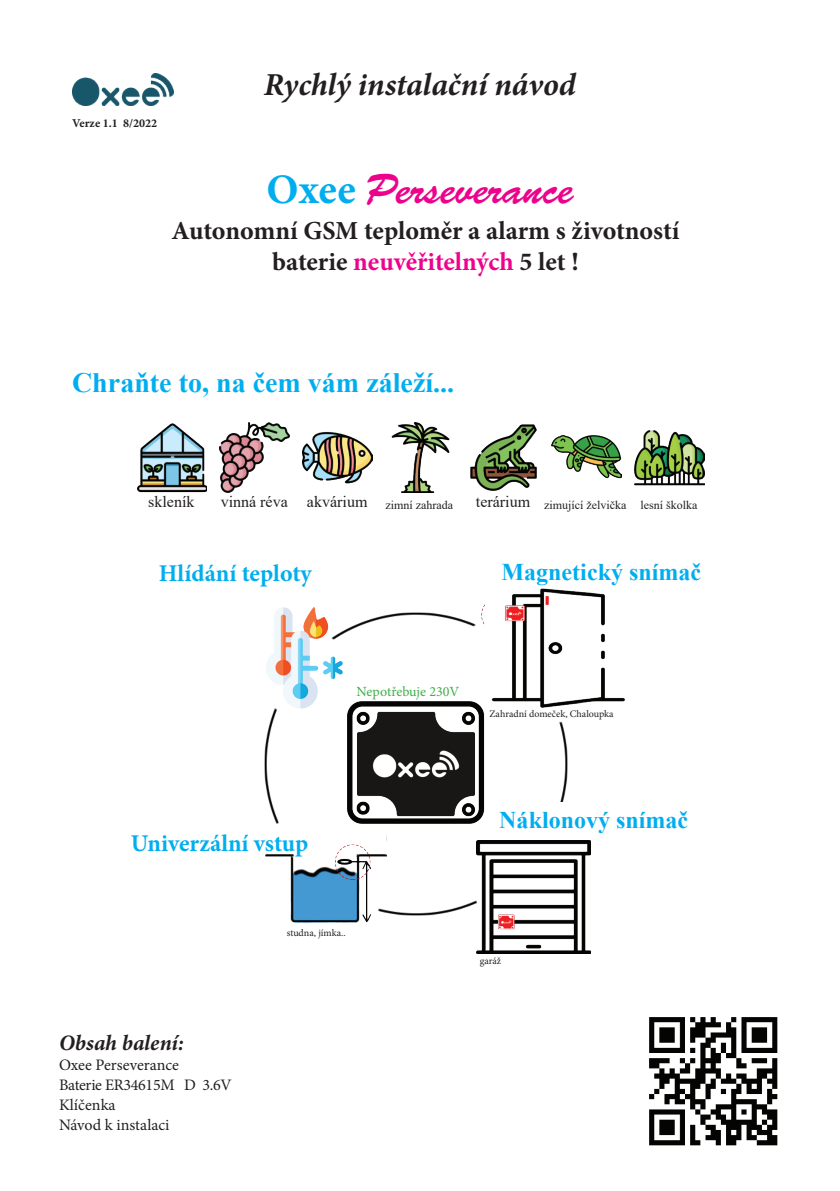
<style>
.page{position:relative;width:840px;height:1191px;background:#fff}
.page>*{position:absolute;margin:0;border:0;box-sizing:border-box;transform-origin:0 0}
.t1{font:42px "Brush Script Std";color:#ed028c}
.t2{font:italic 700 32px "Minion Pro";letter-spacing:-.005em;color:#231f20}
.t3{font:700 28px "Times New Roman";color:#00aeef}
.t4{font:700 26px/31.2px "Minion Pro";letter-spacing:-.005em;color:#231f20;text-align:center}
.t5{font:700 24px "Times New Roman";color:#00aeef}
.t6{font:700 24px "Minion Pro";color:#00aeef}
.t7{font:italic 700 22px "Minion Pro";color:#231f20}
.t8{font:16px/20px "Minion Pro";letter-spacing:-.005em;color:#231f20}
.t9{font:16px "Times New Roman";color:#231f20}
.t10{font:14px "Minion Pro";color:#40ae49}
.t11{font:12px "Times New Roman";color:#231f20}
.t12{font:700 12px "Minion Pro";color:#231f20}
.t13{font:10px "Minion Pro";color:#231f20}
.s1{font-family:"Minion Pro";font-weight:700;color:#00aeef}
.s2{color:#ed028c}
.s3{font-size:16px}
</style>
<div class="page">
<img style="left:72px;top:73px;width:101px;height:33px">
<img style="left:219px;top:423px;width:70px;height:70px">
<img style="left:137px;top:423px;width:69px;height:70px">
<img style="left:302px;top:431px;width:70px;height:53px">
<img style="left:391px;top:423px;width:59px;height:70px">
<img style="left:470px;top:424px;width:67px;height:67px">
<img style="left:551px;top:435px;width:70px;height:44px">
<img style="left:634px;top:430px;width:69px;height:56px">
<img style="left:264px;top:604px;width:327px;height:347px">
<div style="left:485px;top:586px;width:140px;height:135px;background:#fff"></div>
<img style="left:491px;top:588px;width:134px;height:120px">
<div style="left:520px;top:802px;width:50px;height:60px;background:#fff"></div>
<img style="left:476px;top:840px;width:114px;height:113px">
<img style="left:649px;top:1017px;width:129px;height:129px">
<p class="t12" style="left:72px;top:115px;width:86px">Verze 1.1 8/2022</p>
<p class="t2" style="left:264px;top:62px;width:313px">Rychlý instalační návod</p>
<h1 class="t1" style="left:266px;top:166px;width:308px"><span class="s1">Oxee</span> Perseverance</h1>
<p class="t4" style="left:171px;top:215px;width:509px">Autonomní GSM teploměr a alarm s životností baterie <span class="s2">neuvěřitelných</span> 5 let !</p>
<p class="t3" style="left:72px;top:362px;width:383px">Chraňte to, na čem vám záleží...</p>
<p class="t9" style="left:148px;top:491px;width:48px">skleník</p>
<p class="t9" style="left:220px;top:491px;width:234px">vinná réva akvárium <sub>zimní</sub> <sub>zahrada</sub></p>
<p class="t11" style="left:475px;top:496px;width:223px"><span class="s3">terárium</span> zimující želvička lesní školka</p>
<p class="t6" style="left:159px;top:556px;width:154px">Hlídání teploty</p>
<p class="t5" style="left:501px;top:554px;width:201px">Magnetický snímač</p>
<p class="t10" style="left:356px;top:682px;width:104px">Nepotřebuje 230V</p>
<p class="t13" style="left:489px;top:707px;width:126px">Zahradní domeček, Chaloupka</p>
<p class="t6" style="left:131px;top:827px;width:179px">Univerzální vstup</p>
<p class="t7" style="left:59px;top:1027px;width:126px">Obsah balení:</p>
<p class="t8" style="left:59px;top:1054px;width:174px">Oxee Perseverance<br>Baterie ER34615M D 3.6V<br>Klíčenka<br>Návod k instalaci</p>
<p class="t13" style="left:286px;top:925px;width:60px">studna, jímka..</p>
<p class="t5" style="left:499px;top:802px;width:190px">Náklonový snímač</p>
<p class="t13" style="left:479px;top:954px;width:23px">garáž</p>
</div>
